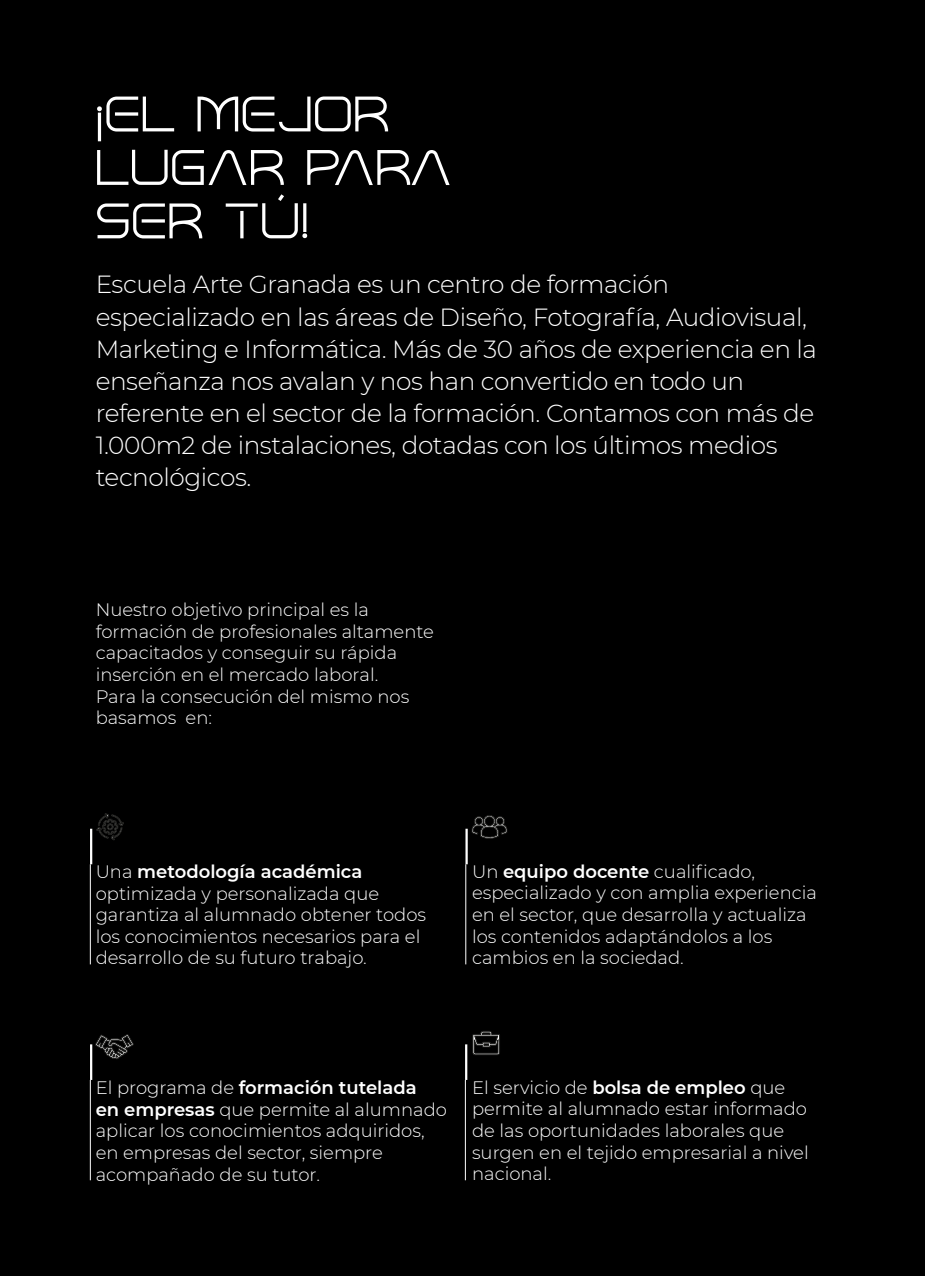
<style>
.page{position:relative;width:925px;height:1276px;background:#000}
.page>*{position:absolute;margin:0;border:0;box-sizing:border-box;transform-origin:0 0}
.t1{font:52.65px/53.6px "Stange";letter-spacing:-.01em;color:#fff}
.t2{font:300 24.75px/32.2px "Montserrat";letter-spacing:-.015em;color:#fff}
.t3{font:300 18px/21.6px "Montserrat";color:#fff}
.s1{font-weight:600}
</style>
<div class="page">
<svg style="left:471px;top:815px;width:36px;height:24px"></svg>
<hr style="left:90px;top:1080px;width:1px;height:100px;background:#fff">
<hr style="left:90px;top:1044px;width:2px;height:36px;background:#fff">
<hr style="left:465px;top:1080px;width:1px;height:100px;background:#fff">
<hr style="left:465px;top:1044px;width:2px;height:36px;background:#fff">
<hr style="left:90px;top:864px;width:1px;height:100px;background:#fff">
<hr style="left:90px;top:828px;width:2px;height:36px;background:#fff">
<hr style="left:465px;top:864px;width:1px;height:100px;background:#fff">
<hr style="left:465px;top:828px;width:3px;height:36px;background:#fff">
<svg style="left:95px;top:1034px;width:39px;height:25px"></svg>
<svg style="left:97px;top:813px;width:27px;height:27px"></svg>
<div style="left:107px;top:823px;width:6px;height:7px;border:1px solid #1d1d1b;border-radius:50%"></div>
<svg style="left:472px;top:1031px;width:28px;height:24px"></svg>
<h1 class="t1" style="left:95px;top:88px;width:359px">¡EL MEJOR<br>LUGAR PARA<br>SER TÚ!</h1>
<p class="t2" style="left:96px;top:268px;width:723px">Escuela Arte Granada es un centro de formación especializado en las áreas de Diseño, Fotografía, Audiovisual, Marketing e Informática. Más de 30 años de experiencia en la enseñanza nos avalan y nos han convertido en todo un referente en el sector de la formación. Contamos con más de 1.000m2 de instalaciones, dotadas con los últimos medios tecnológicos.</p>
<p class="t3" style="left:96px;top:598px;width:340px">Nuestro objetivo principal es la formación de profesionales altamente capacitados y conseguir su rápida inserción en el mercado laboral.<br>Para la consecución del mismo nos basamos en:</p>
<p class="t3" style="left:96px;top:860px;width:332px">Una <span class="s1">metodología académica </span>optimizada y personalizada que garantiza al alumnado obtener todos los conocimientos necesarios para el desarrollo de su futuro trabajo.</p>
<p class="t3" style="left:472px;top:860px;width:346px">Un <span class="s1">equipo docente</span> cualificado, especializado y con amplia experiencia en el sector, que desarrolla y actualiza los contenidos adaptándolos a los cambios en la sociedad.</p>
<p class="t3" style="left:96px;top:1076px;width:353px">El programa de <span class="s1">formación tutelada<br>en empresas</span> que permite al alumnado aplicar los conocimientos adquiridos, en empresas del sector, siempre acompañado de su tutor.</p>
<p class="t3" style="left:472px;top:1076px;width:338px">El servicio de <span class="s1">bolsa de empleo</span> que permite al alumnado estar informado de las oportunidades laborales que surgen en el tejido empresarial a nivel nacional.</p>
</div>
